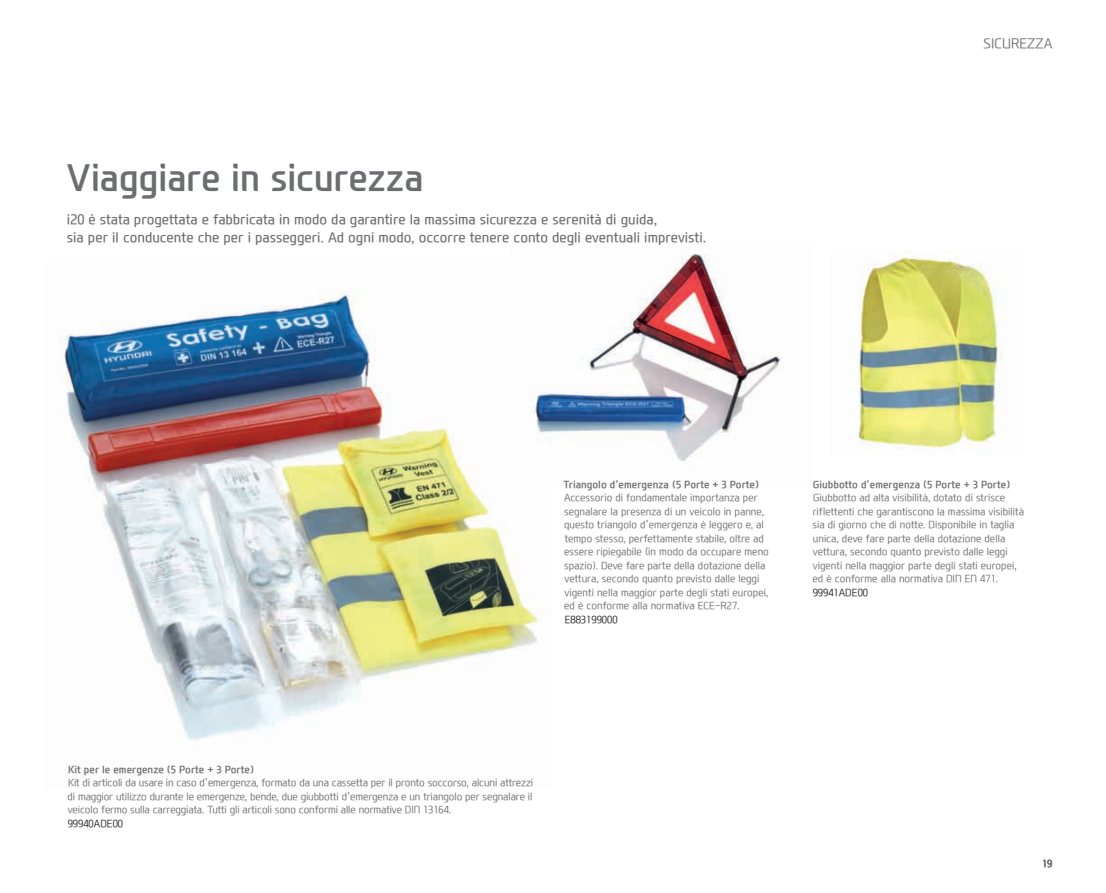
<style>
.page{position:relative;width:1106px;height:893px;background:#fff}
.page>*{position:absolute;margin:0;border:0;box-sizing:border-box;transform-origin:0 0}
.t1{font:700 36px "Modern H";letter-spacing:-.01em;color:#6c6d70}
.t2{font:500 13.5px/18px "Modern H";color:#6c6d70}
.t3{font:300 13.5px "Modern H";color:#6c6d70}
.t4{font:300 10.05px/13.5px "Modern H";color:#6c6d70}
.t5{font:700 10.05px "Modern H";color:#6c6d70}
.t6{font:300 10.05px "Modern H";color:#231f20}
</style>
<div class="page">
<img style="left:858px;top:251px;width:145px;height:199px">
<img style="left:59px;top:291px;width:480px;height:450px">
<img style="left:510px;top:254px;width:272px;height:233px">
<h1 class="t1" style="left:67px;top:152px;width:358px">Viaggiare in sicurezza</h1>
<h2 class="t2" style="left:67px;top:210px;width:640px">i20 è stata progettata e fabbricata in modo da garantire la massima sicurezza e serenità di guida,<br>sia per il conducente che per i passeggeri. Ad ogni modo, occorre tenere conto degli eventuali imprevisti.</h2>
<h2 class="t3" style="left:983px;top:35px;width:70px">SICUREZZA</h2>
<p class="t5" style="left:563px;top:477px;width:197px">Triangolo d’emergenza (5 Porte + 3 Porte)</p>
<p class="t4" style="left:564px;top:491px;width:206px">Accessorio di fondamentale importanza per segnalare la presenza di un veicolo in panne, questo triangolo d’emergenza è leggero e, al tempo stesso, perfettamente stabile, oltre ad essere ripiegabile (in modo da occupare meno spazio). Deve fare parte della dotazione della vettura, secondo quanto previsto dalle leggi vigenti nella maggior parte degli stati europei, ed è conforme alla normativa ECE-R27.</p>
<p class="t6" style="left:564px;top:612px;width:54px">E883199000</p>
<p class="t5" style="left:813px;top:477px;width:199px">Giubbotto d’emergenza (5 Porte + 3 Porte)</p>
<p class="t4" style="left:812px;top:491px;width:213px">Giubbotto ad alta visibilità, dotato di strisce riflettenti che garantiscono la massima visibilità sia di giorno che di notte. Disponibile in taglia unica, deve fare parte della dotazione della vettura, secondo quanto previsto dalle leggi vigenti nella maggior parte degli stati europei, ed è conforme alla normativa DIN EN 471.</p>
<p class="t6" style="left:812px;top:585px;width:57px">99941ADE00</p>
<p class="t5" style="left:68px;top:762px;width:187px">Kit per le emergenze (5 Porte + 3 Porte)</p>
<p class="t4" style="left:68px;top:776px;width:467px;text-align:justify">Kit di articoli da usare in caso d’emergenza, formato da una cassetta per il pronto soccorso, alcuni attrezzi di maggior utilizzo durante le emergenze, bende, due giubbotti d’emergenza e un triangolo per segnalare il veicolo fermo sulla carreggiata. Tutti gli articoli sono conformi alle normative DIN 13164.</p>
<p class="t6" style="left:68px;top:816px;width:57px">99940ADE00</p>
<p class="t5" style="left:1042px;top:856px;width:12px">19</p>
</div>
